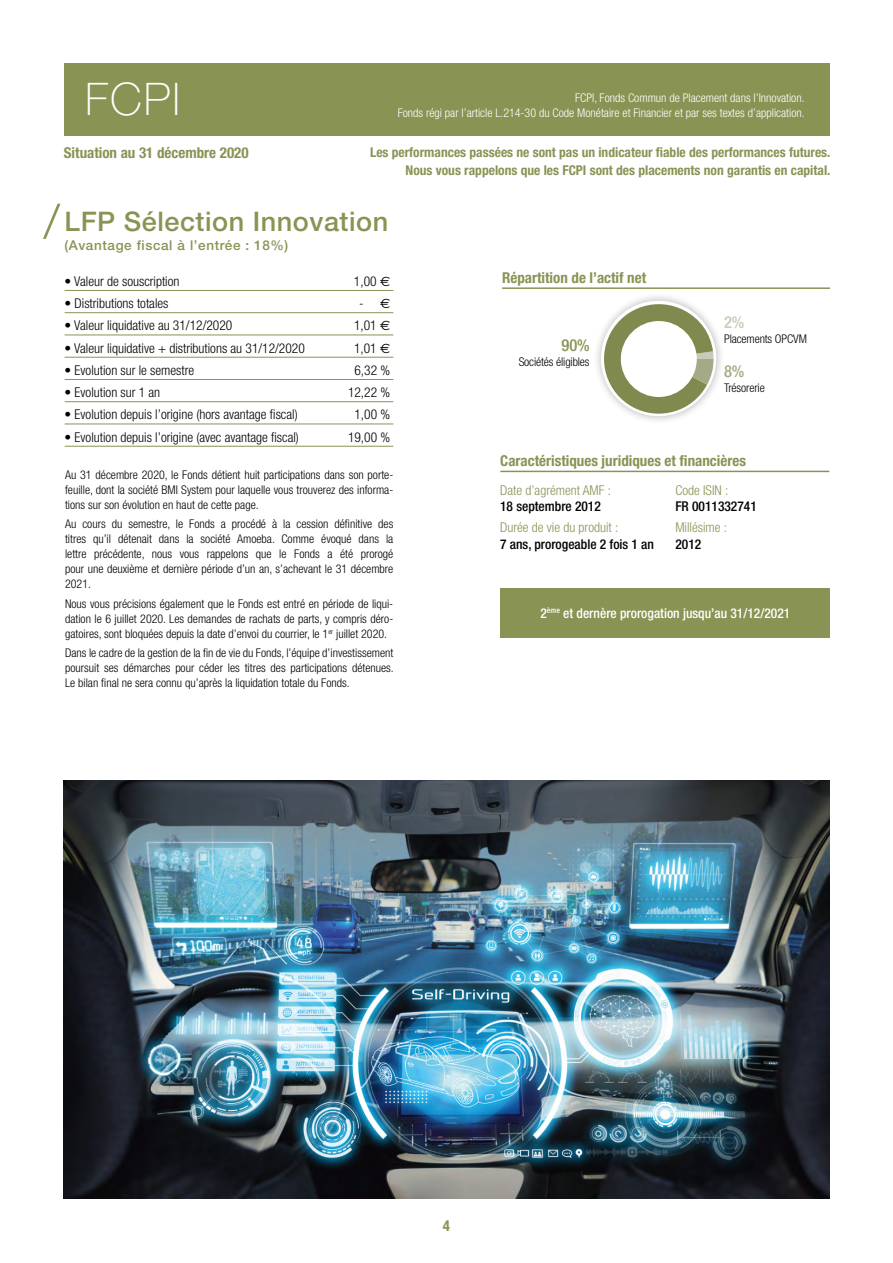
<style>
.page{position:relative;width:893px;height:1263px;background:#fff}
.page>*{position:absolute;margin:0;border:0;box-sizing:border-box;transform-origin:0 0}
.t1{font:100 45px "Helvetica Neue LT Std";color:#fff}
.t2{font:500 27px "Helvetica Neue LT Std";letter-spacing:.02em;color:#899354}
.t3{font:500 condensed 16.5px "Helvetica Neue LT Std";color:#899354}
.t4{font:500 condensed 16.5px "Helvetica Neue LT Std";color:#c6cab9}
.t5{font:500 condensed 16.5px "Helvetica Neue LT Std";color:#a5a985}
.t6{font:700 condensed 15px "Helvetica Neue LT Std";color:#899354}
.t7{font:300 condensed 13.5px "Helvetica Neue LT Std";color:#000}
.t8{font:700 condensed 13.5px/18px "Helvetica Neue LT Std";color:#899354;text-align:right}
.t9{font:300 condensed 13.5px "Helvetica Neue LT Std";color:#899354}
.t10{font:500 condensed 13.5px "Helvetica Neue LT Std";color:#000}
.t11{font:500 condensed 13.5px "Helvetica Neue LT Std";color:#fff}
.t12{font:500 13.5px "Helvetica Neue LT Std";letter-spacing:.045em;color:#899354}
.t13{font:300 condensed 12px/15px "Helvetica Neue LT Std";color:#000;text-align:justify}
.t14{font:300 condensed 12px/15px "Helvetica Neue LT Std";color:#fff;text-align:right}
.s1{font-family:"Euro Sans Std";font-weight:400;font-stretch:normal}
</style>
<div class="page">
<div style="left:64px;top:64px;width:765px;height:72px;background:#899354"></div>
<svg style="left:43px;top:204px;width:17px;height:35px"></svg>
<hr style="left:65px;top:290px;width:328px;height:1px;background:#899354">
<hr style="left:65px;top:312px;width:328px;height:1px;background:#899354">
<hr style="left:65px;top:335px;width:328px;height:1px;background:#899354">
<hr style="left:65px;top:357px;width:328px;height:1px;background:#899354">
<hr style="left:65px;top:379px;width:328px;height:1px;background:#899354">
<hr style="left:65px;top:401px;width:328px;height:1px;background:#899354">
<hr style="left:65px;top:424px;width:328px;height:1px;background:#899354">
<hr style="left:65px;top:446px;width:328px;height:1px;background:#899354">
<hr style="left:502px;top:287px;width:328px;height:2px;background:#899354">
<hr style="left:500px;top:471px;width:329px;height:1px;background:#899354">
<div style="left:501px;top:588px;width:329px;height:50px;background:#899354"></div>
<svg style="left:597px;top:296px;width:124px;height:125px"></svg>
<div style="left:621px;top:321px;width:76px;height:76px;background:#fff;border-radius:50%"></div>
<img style="left:64px;top:780px;width:765px;height:419px">
<h1 class="t1" style="left:85px;top:74px;width:97px">FCPI</h1>
<p class="t14" style="left:398px;top:90px;width:408px">FCPI, Fonds Commun de Placement dans l’Innovation.<br>Fonds régi par l’article L.214-30 du Code Monétaire et Financier et par ses textes d’application.</p>
<p class="t8" style="left:370px;top:143px;width:462px">Les performances passées ne sont pas un indicateur fiable des performances futures.<br>Nous vous rappelons que les FCPI sont des placements non garantis en capital.</p>
<p class="t6" style="left:64px;top:144px;width:186px">Situation au 31 décembre 2020</p>
<h2 class="t2" style="left:65px;top:205px;width:325px">LFP Sélection Innovation</h2>
<p class="t12" style="left:65px;top:237px;width:225px">(Avantage fiscal à l’entrée : 18%)</p>
<p class="t7" style="left:65px;top:273px;width:116px">• Valeur de souscription</p>
<p class="t7" style="left:354px;top:273px;width:38px">1,00 <span class="s1">€</span></p>
<p class="t7" style="left:65px;top:296px;width:105px">• Distributions totales</p>
<p class="t7" style="left:359px;top:296px;width:32px">- <span class="s1">€</span></p>
<p class="t7" style="left:65px;top:318px;width:169px">• Valeur liquidative au 31/12/2020</p>
<p class="t7" style="left:354px;top:318px;width:38px">1,01 <span class="s1">€</span></p>
<p class="t7" style="left:65px;top:340px;width:242px">• Valeur liquidative + distributions au 31/12/2020</p>
<p class="t7" style="left:354px;top:340px;width:38px">1,01 <span class="s1">€</span></p>
<p class="t7" style="left:65px;top:362px;width:131px">• Evolution sur le semestre</p>
<p class="t7" style="left:354px;top:362px;width:37px">6,32 %</p>
<p class="t7" style="left:65px;top:385px;width:97px">• Evolution sur 1 an</p>
<p class="t7" style="left:348px;top:385px;width:44px">12,22 %</p>
<p class="t7" style="left:65px;top:407px;width:235px">• Evolution depuis l’origine (hors avantage fiscal)</p>
<p class="t7" style="left:354px;top:407px;width:37px">1,00 %</p>
<p class="t7" style="left:65px;top:429px;width:236px">• Evolution depuis l’origine (avec avantage fiscal)</p>
<p class="t7" style="left:348px;top:429px;width:44px">19,00 %</p>
<p class="t13" style="left:65px;top:467px;width:330px">Au 31 décembre 2020, le Fonds détient huit participations dans son porte&shy;feuille, dont la société BMI System pour laquelle vous trouverez des informa&shy;tions sur son évolution en haut de cette page.</p>
<p class="t13" style="left:65px;top:517px;width:330px">Au cours du semestre, le Fonds a procédé à la cession définitive des titres qu’il détenait dans la société Amoeba. Comme évoqué dans la lettre précédente, nous vous rappelons que le Fonds a été prorogé pour une deuxième et dernière période d’un an, s’achevant le 31 décembre 2021.</p>
<p class="t13" style="left:65px;top:596px;width:330px">Nous vous précisions également que le Fonds est entré en période de liqui&shy;dation le 6 juillet 2020. Les demandes de rachats de parts, y compris déro&shy;gatoires, sont bloquées depuis la date d’envoi du courrier, le 1<sup>er</sup> juillet 2020.</p>
<p class="t13" style="left:65px;top:645px;width:330px">Dans le cadre de la gestion de la fin de vie du Fonds, l’équipe d’investissement poursuit ses démarches pour céder les titres des participations détenues.<br>Le bilan final ne sera connu qu’après la liquidation totale du Fonds.</p>
<p class="t6" style="left:502px;top:269px;width:146px">Répartition de l’actif net</p>
<h3 class="t3" style="left:562px;top:335px;width:30px">90%</h3>
<p class="t13" style="left:519px;top:354px;width:72px">Sociétés éligibles</p>
<h3 class="t4" style="left:724px;top:312px;width:22px">2%</h3>
<p class="t13" style="left:724px;top:331px;width:84px">Placements OPCVM</p>
<h3 class="t5" style="left:724px;top:361px;width:22px">8%</h3>
<p class="t13" style="left:724px;top:380px;width:42px">Trésorerie</p>
<p class="t6" style="left:500px;top:452px;width:247px">Caractéristiques juridiques et financières</p>
<p class="t9" style="left:500px;top:482px;width:112px">Date d’agrément AMF :</p>
<p class="t10" style="left:500px;top:498px;width:102px">18 septembre 2012</p>
<p class="t9" style="left:500px;top:519px;width:120px">Durée de vie du produit :</p>
<p class="t10" style="left:500px;top:536px;width:155px">7 ans, prorogeable 2 fois 1 an</p>
<p class="t9" style="left:675px;top:482px;width:54px">Code ISIN :</p>
<p class="t10" style="left:675px;top:498px;width:83px">FR 0011332741</p>
<p class="t9" style="left:675px;top:519px;width:53px">Millésime :</p>
<p class="t10" style="left:675px;top:536px;width:27px">2012</p>
<p class="t11" style="left:540px;top:605px;width:251px">2<sup>ème</sup> et dernère prorogation jusqu’au 31/12/2021</p>
<p class="t6" style="left:443px;top:1217px;width:9px">4</p>
</div>
